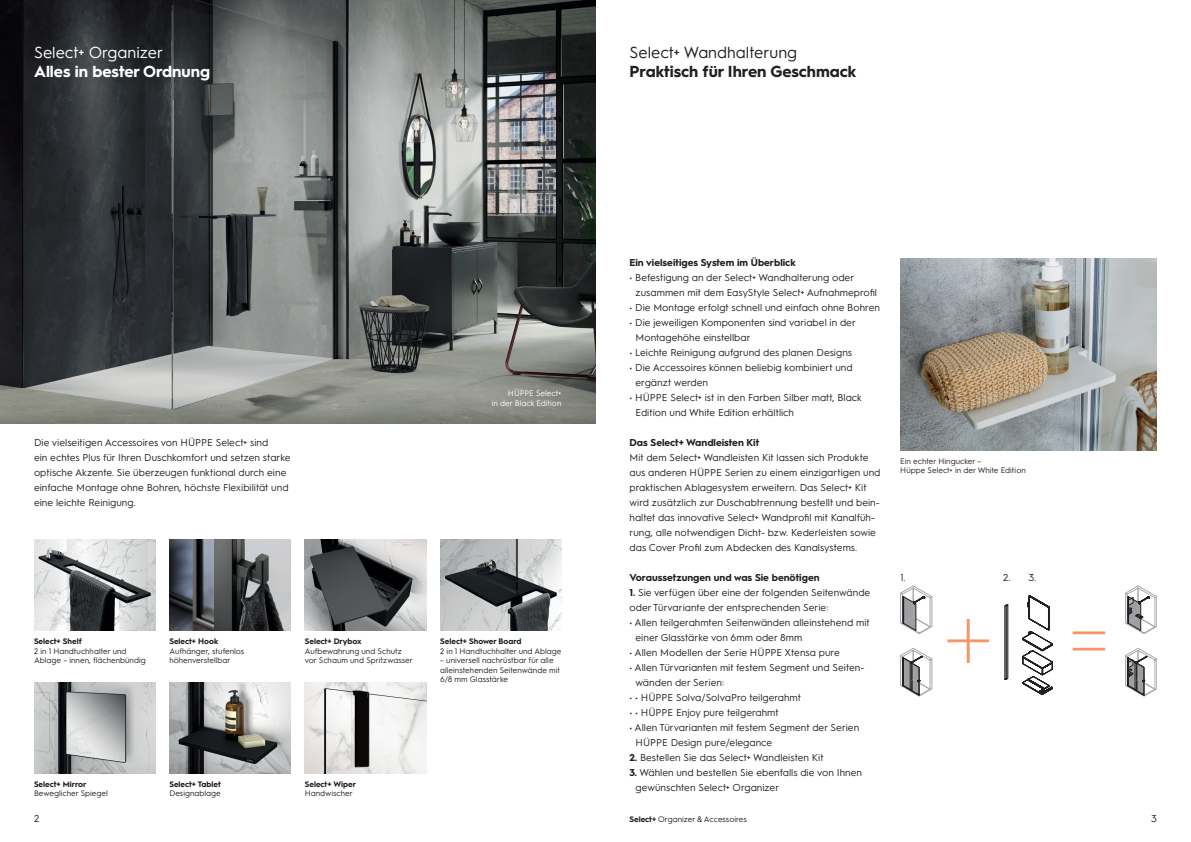
<style>
.page{position:relative;width:1191px;height:842px;background:#fff}
.page>*{position:absolute;margin:0;border:0;box-sizing:border-box;transform-origin:0 0}
.t1{font:700 16px "Hurme Geometric Sans 1";color:#231f20}
.t2{font:700 16px "Hurme Geometric Sans 1";color:#fff}
.t3{font:16px "Hurme Geometric Sans 1";color:#231f20}
.t4{font:16px "Hurme Geometric Sans 1";color:#fff}
.t5{font:10px/15px "Hurme Geometric Sans 1";color:#231f20}
.t6{font:700 10px "Hurme Geometric Sans 1";color:#231f20}
.t7{font:8px/9.6px "Hurme Geometric Sans 1";color:#231f20}
.t8{font:700 8px "Hurme Geometric Sans 1";color:#231f20}
.t9{font:8px/9.6px "Hurme Geometric Sans 1";color:#fff;text-align:right}
.s1{font-weight:700}
</style>
<div class="page">
<img style="left:305px;top:540px;width:121px;height:90px">
<img style="left:34px;top:540px;width:121px;height:90px">
<img style="left:34px;top:682px;width:121px;height:91px">
<img style="left:169px;top:682px;width:122px;height:91px">
<img style="left:440px;top:540px;width:121px;height:90px">
<img style="left:900px;top:258px;width:257px;height:192px">
<img style="left:305px;top:682px;width:121px;height:91px">
<img style="left:169px;top:540px;width:122px;height:90px">
<img style="left:0;top:0;width:595px;height:423px">
<svg style="left:900px;top:586px;width:32px;height:48px"></svg>
<svg style="left:900px;top:648px;width:32px;height:48px"></svg>
<svg style="left:1004px;top:604px;width:5px;height:76px"></svg>
<svg style="left:1022px;top:595px;width:31px;height:99px"></svg>
<svg style="left:1125px;top:648px;width:32px;height:48px"></svg>
<svg style="left:1125px;top:586px;width:32px;height:48px"></svg>
<hr style="left:1072px;top:631px;width:33px;height:3px;background:#f79566">
<hr style="left:1072px;top:648px;width:33px;height:2px;background:#f79566">
<svg style="left:947px;top:619px;width:42px;height:44px"></svg>
<h1 class="t4" style="left:34px;top:41px;width:131px">Select+ Organizer</h1>
<h1 class="t2" style="left:34px;top:61px;width:178px">Alles in bester Ordnung</h1>
<h1 class="t3" style="left:629px;top:41px;width:169px">Select+ Wandhalterung</h1>
<h1 class="t1" style="left:629px;top:61px;width:228px">Praktisch für Ihren Geschmack</h1>
<p class="t5" style="left:34px;top:435px;width:258px">Die vielseitigen Accessoires von HÜPPE Select+ sind<br>ein echtes Plus für Ihren Duschkomfort und setzen starke optische Akzente. Sie überzeugen funktional durch eine einfache Montage ohne Bohren, höchste Flexibilität und eine leichte Reinigung.</p>
<p class="t9" style="left:492px;top:388px;width:71px">HÜPPE Select+<br>in der Black Edition</p>
<p class="t8" style="left:34px;top:636px;width:49px">Select+ Shelf</p>
<p class="t7" style="left:34px;top:645px;width:113px">2 in 1 Handtuchhalter und<br>Ablage – innen, flächenbündig</p>
<p class="t8" style="left:169px;top:636px;width:50px">Select+ Hook</p>
<p class="t7" style="left:169px;top:645px;width:76px">Aufhänger, stufenlos höhenverstellbar</p>
<p class="t8" style="left:34px;top:778px;width:54px">Select+ Mirror</p>
<p class="t7" style="left:34px;top:788px;width:75px">Beweglicher Spiegel</p>
<p class="t8" style="left:169px;top:778px;width:53px">Select+ Tablet</p>
<p class="t7" style="left:169px;top:788px;width:53px">Designablage</p>
<p class="t8" style="left:305px;top:636px;width:58px">Select+ Drybox</p>
<p class="t7" style="left:305px;top:645px;width:110px">Aufbewahrung und Schutz vor Schaum und Spritzwasser</p>
<p class="t8" style="left:440px;top:636px;width:83px">Select+ Shower Board</p>
<p class="t7" style="left:440px;top:645px;width:123px">2 in 1 Handtuchhalter und Ablage</p>
<p class="t7" style="left:440px;top:655px;width:121px">– universell nachrüstbar für alle alleinstehenden Seitenwände mit<br>6/8 mm Glasstärke</p>
<p class="t8" style="left:305px;top:778px;width:53px">Select+ Wiper</p>
<p class="t7" style="left:305px;top:788px;width:50px">Handwischer</p>
<p class="t6" style="left:629px;top:256px;width:168px">Ein vielseitiges System im Überblick</p>
<p class="t5" style="left:635px;top:270px;width:243px;text-indent:-6px">• Befestigung an der Select+ Wandhalterung oder zusammen mit dem EasyStyle Select+ Aufnahmeprofil</p>
<p class="t5" style="left:629px;top:300px;width:252px">• Die Montage erfolgt schnell und einfach ohne Bohren</p>
<p class="t5" style="left:635px;top:315px;width:222px;text-indent:-6px">• Die jeweiligen Komponenten sind variabel in der<br>Montagehöhe einstellbar</p>
<p class="t5" style="left:629px;top:345px;width:224px">• Leichte Reinigung aufgrund des planen Designs</p>
<p class="t5" style="left:635px;top:360px;width:219px;text-indent:-6px">• Die Accessoires können beliebig kombiniert und ergänzt werden</p>
<p class="t5" style="left:635px;top:390px;width:228px;text-indent:-6px">• HÜPPE Select+ ist in den Farben Silber matt, Black<br>Edition und White Edition erhältlich</p>
<p class="t6" style="left:629px;top:436px;width:131px">Das Select+ Wandleisten Kit</p>
<p class="t5" style="left:629px;top:450px;width:252px">Mit dem Select+ Wandleisten Kit lassen sich Produkte aus anderen HÜPPE Serien zu einem einzigartigen und praktischen Ablagesystem erweitern. Das Select+ Kit wird zusätzlich zur Duschabtrennung bestellt und bein&shy;haltet das innovative Select+ Wandprofil mit Kanalfüh&shy;rung, alle notwendigen Dicht- bzw. Kederleisten sowie das Cover Profil zum Abdecken des Kanalsystems.</p>
<p class="t6" style="left:629px;top:571px;width:192px">Voraussetzungen und was Sie benötigen</p>
<p class="t5" style="left:629px;top:585px;width:242px"><span class="s1">1.</span> Sie verfügen über eine der folgenden Seitenwände oder Türvariante der entsprechenden Serie:</p>
<p class="t5" style="left:635px;top:615px;width:236px;text-indent:-6px">• Allen teilgerahmten Seitenwänden alleinstehend mit einer Glasstärke von 6mm oder 8mm</p>
<p class="t5" style="left:629px;top:645px;width:212px">• Allen Modellen der Serie HÜPPE Xtensa pure</p>
<p class="t5" style="left:635px;top:660px;width:230px;text-indent:-6px">• Allen Türvarianten mit festem Segment und Seiten&shy;wänden der Serien:</p>
<p class="t5" style="left:629px;top:690px;width:173px">• • HÜPPE Solva/SolvaPro teilgerahmt</p>
<p class="t5" style="left:629px;top:705px;width:151px">• • HÜPPE Enjoy pure teilgerahmt</p>
<p class="t5" style="left:635px;top:720px;width:225px;text-indent:-6px">• Allen Türvarianten mit festem Segment der Serien<br>HÜPPE Design pure/elegance</p>
<p class="t5" style="left:629px;top:750px;width:196px"><span class="s1">2.</span> Bestellen Sie das Select+ Wandleisten Kit</p>
<p class="t5" style="left:635px;top:765px;width:228px;text-indent:-6px"><span class="s1">3.</span> Wählen und bestellen Sie ebenfalls die von Ihnen gewünschten Select+ Organizer</p>
<p class="t7" style="left:900px;top:455px;width:127px">Ein echter Hingucker –<br>Hüppe Select+ in der White Edition</p>
<p class="t5" style="left:900px;top:570px;width:7px">1.</p>
<p class="t5" style="left:1003px;top:570px;width:34px">2. 3.</p>
<p class="t5" style="left:34px;top:810px;width:7px">2</p>
<p class="t7" style="left:629px;top:813px;width:119px"><span class="s1">Select+</span> Organizer &amp; Accessoires</p>
<p class="t5" style="left:1151px;top:810px;width:7px">3</p>
</div>
